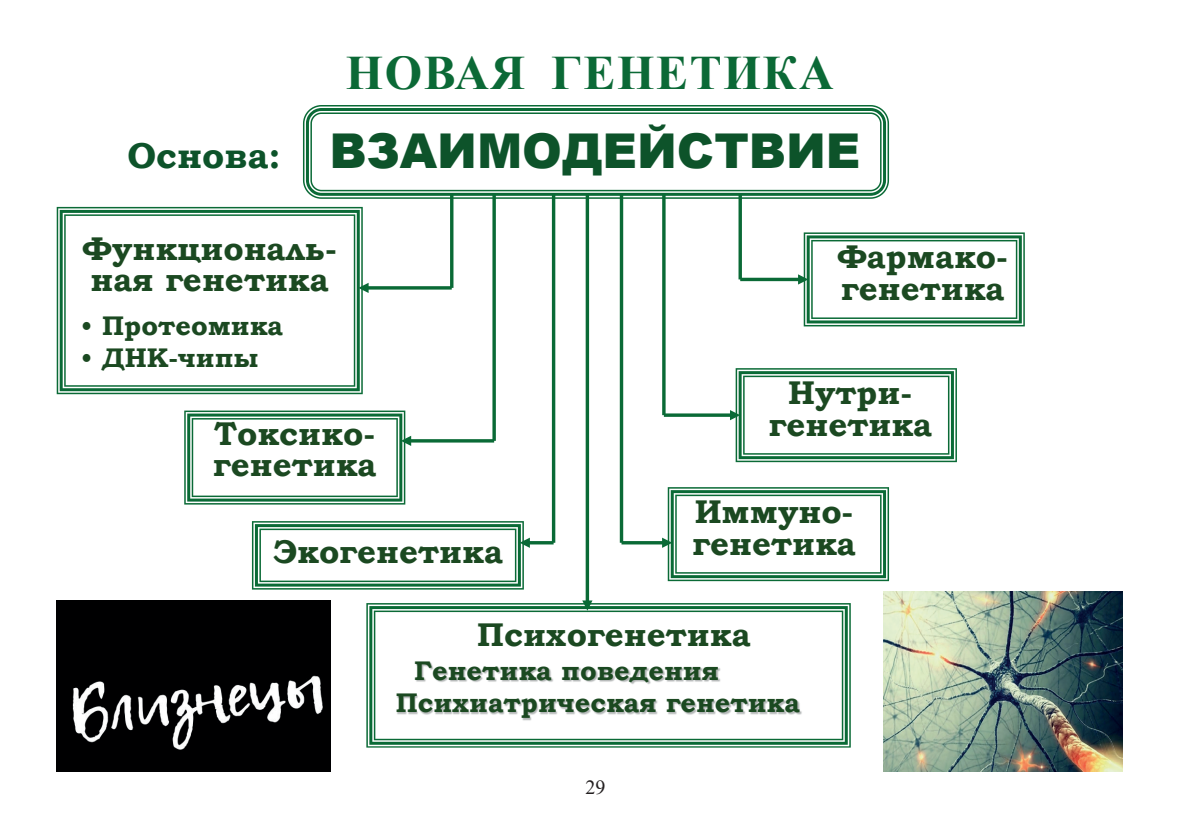
<style>
.page{position:relative;width:1191px;height:840px;background:#fff}
.page>*{position:absolute;margin:0;border:0;box-sizing:border-box;transform-origin:0 0}
.t1{font:900 48px "Arial";color:#0d532a}
.t2{font:700 48px "Times New Roman";letter-spacing:.035em;color:#0b6936}
.t3{font:700 32.8px/31.6px "Bookman Old Style";color:#1b4921}
.t4{font:700 27px/32.4px "Bookman Old Style";color:#1b4921}
.t5{font:20px "Times New Roman";color:#231f20}
.s1{font-family:"Bookman Old Style";font-weight:700;font-size:36px}
.s2{font-weight:400}
</style>
<div class="page">
<img style="left:57px;top:600px;width:273px;height:171px">
<img style="left:883px;top:591px;width:240px;height:180px">
<svg style="left:57px;top:207px;width:306px;height:187px"></svg>
<svg style="left:366px;top:603px;width:484px;height:144px"></svg>
<hr style="left:450px;top:194px;width:3px;height:94px;background:#0a6a36">
<hr style="left:367px;top:286px;width:85px;height:3px;background:#0a6a36">
<svg style="left:358px;top:282px;width:10px;height:11px"></svg>
<svg style="left:492px;top:199px;width:4px;height:241px"></svg>
<hr style="left:409px;top:439px;width:85px;height:3px;background:#0a6a36">
<svg style="left:184px;top:410px;width:227px;height:94px"></svg>
<hr style="left:552px;top:194px;width:3px;height:348px;background:#0a6a36">
<svg style="left:530px;top:540px;width:23px;height:4px"></svg>
<svg style="left:252px;top:521px;width:278px;height:68px"></svg>
<svg style="left:585px;top:199px;width:4px;height:401px;background:#338257"></svg>
<svg style="left:582px;top:600px;width:10px;height:10px"></svg>
<svg style="left:738px;top:199px;width:4px;height:80px"></svg>
<svg style="left:740px;top:277px;width:58px;height:4px"></svg>
<svg style="left:798px;top:232px;width:226px;height:94px"></svg>
<hr style="left:662px;top:194px;width:3px;height:221px;background:#0a6a36">
<hr style="left:664px;top:413px;width:67px;height:3px;background:#0a6a36">
<svg style="left:730px;top:368px;width:227px;height:94px"></svg>
<hr style="left:620px;top:194px;width:3px;height:348px;background:#0a6a36">
<svg style="left:621px;top:540px;width:41px;height:4px"></svg>
<svg style="left:662px;top:487px;width:227px;height:94px"></svg>
<svg style="left:303px;top:105px;width:586px;height:94px"></svg>
<h1 class="t2" style="left:346px;top:39px;width:489px">НОВАЯ ГЕНЕТИКА</h1>
<h1 class="t1" style="left:128px;top:116px;width:734px"><span class="s1">Основа:</span> ВЗАИМОДЕЙСТВИЕ</h1>
<p class="t3" style="left:83px;top:232px;width:256px">Функциональ&shy;ная генетика</p>
<p class="t4" style="left:81px;top:309px;width:204px"><span class="s2">•</span> Протеомика</p>
<p class="t4" style="left:81px;top:341px;width:180px"><span class="s2">•</span> ДНК-чипы</p>
<p class="t3" style="left:213px;top:417px;width:165px">Токсико&shy;генетика</p>
<p class="t3" style="left:837px;top:241px;width:172px">Фармако&shy;генетика</p>
<p class="t3" style="left:768px;top:377px;width:165px;text-align:center">Нутри&shy;генетика</p>
<p class="t3" style="left:694px;top:495px;width:160px">Иммуно-</p>
<p class="t3" style="left:273px;top:535px;width:231px">Экогенетика</p>
<p class="t3" style="left:692px;top:527px;width:165px">генетика</p>
<p class="t3" style="left:477px;top:618px;width:275px">Психогенетика</p>
<p class="t4" style="left:396px;top:654px;width:405px;text-indent:18px">Генетика поведения<br>Психиатрическая генетика</p>
<p class="t5" style="left:585px;top:773px;width:21px">29</p>
</div>
